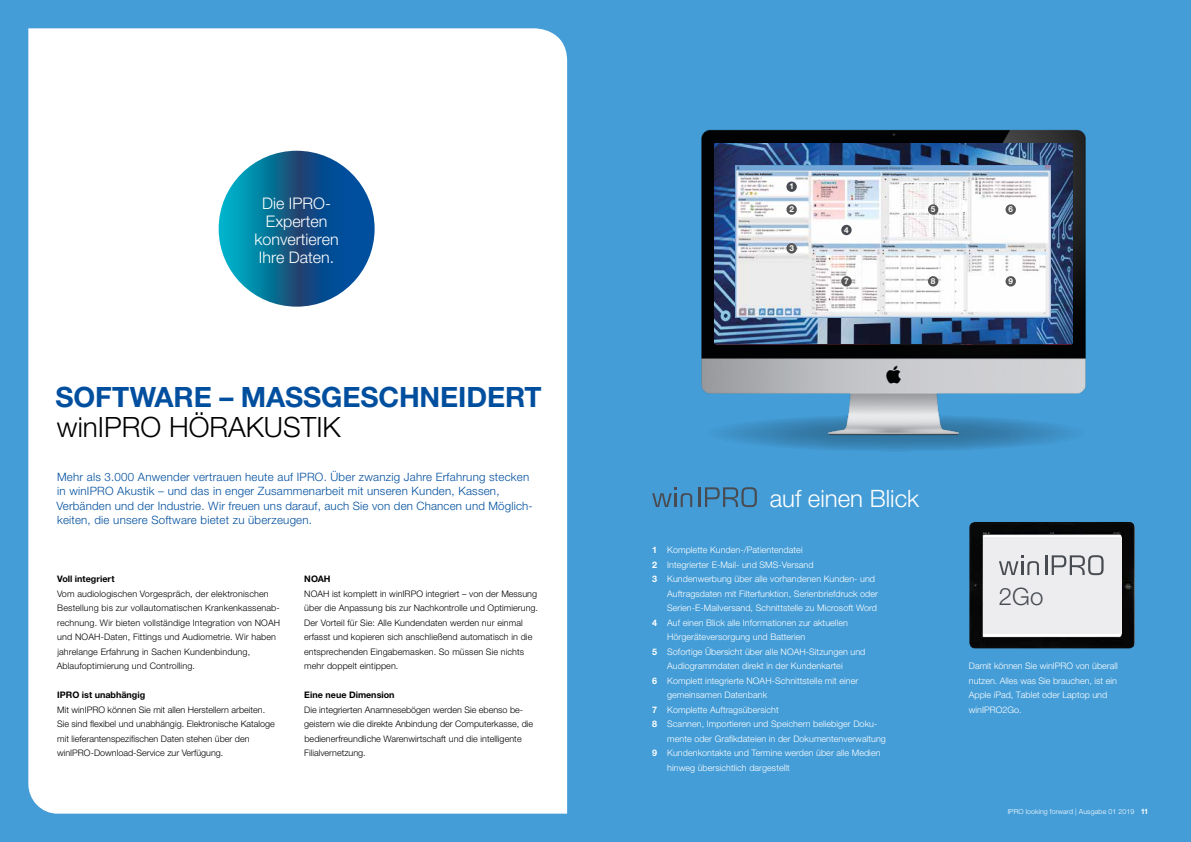
<style>
.page{position:relative;width:1191px;height:842px;background:#449dd7}
.page>*{position:absolute;margin:0;border:0;box-sizing:border-box;transform-origin:0 0}
.t1{font:700 28px "Helvetica Neue CE";letter-spacing:-.005em;color:#004f9f}
.t2{font:300 28px "Helvetica Neue CE";color:#000}
.t3{font:300 24px "Helvetica Neue CE";color:#fff}
.t4{font:300 24px "Helvetica Neue CE";color:#484c52}
.t5{font:300 16px/18px "Helvetica Neue CE";color:#fff;text-align:center}
.t6{font:300 11.5px/14.5px "Helvetica Neue CE";letter-spacing:.02em;color:#004f9f}
.t7{font:300 9px/14.5px "Helvetica Neue CE";letter-spacing:.005em;color:#000}
.t8{font:300 9px/14.5px "Helvetica Neue CE";letter-spacing:.005em;color:#fff}
.t9{font:700 9px "Helvetica Neue CE";color:#000}
.t10{font:700 8.2px "Helvetica Neue CE";color:#fff}
.t11{font:300 7px "Helvetica Neue CE";letter-spacing:.01em;color:#fff}
.s1{font-weight:700}
.s2{font-weight:700;font-size:7.5px}
</style>
<div class="page">
<div style="left:28px;top:28px;width:539px;height:786px;background:#fff"></div>
<img style="left:969px;top:522px;width:165px;height:126px">
<div style="left:983px;top:535px;width:138px;height:101px;background:#fff"></div>
<div style="left:983px;top:537px;width:138px;height:97px;background:#ededef"></div>
<hr style="left:1045px;top:555px;width:2px;height:20px;background:#484c52">
<svg style="left:1051px;top:555px;width:52px;height:20px"></svg>
<svg style="left:999px;top:555px;width:40px;height:20px"></svg>
<svg style="left:219px;top:151px;width:155px;height:156px;background:#096395"></svg>
<hr style="left:698px;top:487px;width:2px;height:20px;background:#484c52">
<svg style="left:705px;top:487px;width:52px;height:20px"></svg>
<svg style="left:652px;top:487px;width:40px;height:20px"></svg>
<svg style="left:705px;top:415px;width:382px;height:37px"></svg>
<img style="left:701px;top:129px;width:386px;height:308px">
<img style="left:715px;top:144px;width:357px;height:200px">
<img style="left:736px;top:166px;width:314px;height:151px">
<div style="left:786px;top:181px;width:11px;height:11px;background:#484c52;border-radius:50%"></div>
<div style="left:928px;top:204px;width:10px;height:11px;background:#555556;border-radius:50%"></div>
<div style="left:1005px;top:204px;width:11px;height:11px;background:#555556;border-radius:50%"></div>
<div style="left:786px;top:204px;width:11px;height:11px;background:#555556;border-radius:50%"></div>
<div style="left:786px;top:243px;width:11px;height:11px;background:#555556;border-radius:50%"></div>
<div style="left:841px;top:276px;width:10px;height:10px;background:#555556;border-radius:50%"></div>
<div style="left:928px;top:276px;width:10px;height:10px;background:#555556;border-radius:50%"></div>
<div style="left:841px;top:225px;width:10px;height:10px;background:#484c52;border-radius:50%"></div>
<div style="left:1005px;top:276px;width:11px;height:10px;background:#555556;border-radius:50%"></div>
<h3 class="t5" style="left:254px;top:194px;width:86px">Die IPRO-<br>Experten konvertieren<br>Ihre Daten.</h3>
<h1 class="t1" style="left:56px;top:379px;width:487px">SOFTWARE – MASSGESCHNEIDERT</h1>
<h1 class="t2" style="left:57px;top:410px;width:285px">winIPRO HÖRAKUSTIK</h1>
<p class="t6" style="left:57px;top:469px;width:478px">Mehr als 3.000 Anwender vertrauen heute auf IPRO. Über zwanzig Jahre Erfahrung stecken in winIPRO Akustik – und das in enger Zusammenarbeit mit unseren Kunden, Kassen, Verbänden und der Industrie. Wir freuen uns darauf, auch Sie von den Chancen und Möglich&shy;keiten, die unsere Software bietet zu überzeugen.</p>
<p class="t9" style="left:57px;top:573px;width:59px">Voll integriert</p>
<p class="t7" style="left:57px;top:586px;width:225px">Vom audiologischen Vorgespräch, der elektronischen Bestellung bis zur vollautomatischen Krankenkassenab&shy;rechnung. Wir bieten vollständige Integration von NOAH und NOAH-Daten, Fittings und Audiometrie. Wir haben jahrelange Erfahrung in Sachen Kundenbindung, Ablaufoptimierung und Controlling.</p>
<p class="t9" style="left:57px;top:689px;width:89px">IPRO ist unabhängig</p>
<p class="t7" style="left:57px;top:702px;width:219px">Mit winIPRO können Sie mit allen Herstellern arbeiten.<br>Sie sind flexibel und unabhängig. Elektronische Kataloge mit lieferantenspezifischen Daten stehen über den winIPRO-Download-Service zur Verfügung.</p>
<p class="t9" style="left:304px;top:573px;width:28px">NOAH</p>
<p class="t7" style="left:304px;top:586px;width:235px">NOAH ist komplett in winIRPO integriert – von der Messung über die Anpassung bis zur Nachkontrolle und Optimierung.<br>Der Vorteil für Sie: Alle Kundendaten werden nur einmal erfasst und kopieren sich anschließend automatisch in die entsprechenden Eingabemasken. So müssen Sie nichts mehr doppelt eintippen.</p>
<p class="t9" style="left:304px;top:689px;width:92px">Eine neue Dimension</p>
<p class="t7" style="left:304px;top:702px;width:231px">Die integrierten Anamnesebögen werden Sie ebenso be&shy;geistern wie die direkte Anbindung der Computerkasse, die bedienerfreundliche Warenwirtschaft und die intelligente Filialvernetzung.</p>
<p class="t10" style="left:789px;top:181px;width:6px">1</p>
<p class="t10" style="left:789px;top:204px;width:6px">2</p>
<p class="t10" style="left:931px;top:204px;width:6px">5</p>
<p class="t10" style="left:1008px;top:204px;width:6px">6</p>
<p class="t10" style="left:789px;top:243px;width:6px">3</p>
<p class="t10" style="left:844px;top:276px;width:6px">7</p>
<p class="t10" style="left:931px;top:276px;width:6px">8</p>
<p class="t10" style="left:844px;top:225px;width:6px">4</p>
<p class="t10" style="left:1008px;top:276px;width:6px">9</p>
<h2 class="t3" style="left:769px;top:484px;width:151px">auf einen Blick</h2>
<p class="t8" style="left:652px;top:543px;width:152px"><span class="s1">1</span> Komplette Kunden-/Patientendatei</p>
<p class="t8" style="left:652px;top:557px;width:163px"><span class="s1">2</span> Integrierter E-Mail- und SMS-Versand</p>
<p class="t8" style="left:652px;top:572px;width:224px"><span class="s1">3</span> Kundenwerbung über alle vorhandenen Kunden- und</p>
<p class="t8" style="left:667px;top:586px;width:212px">Auftragsdaten mit Filterfunktion, Serienbriefdruck oder</p>
<p class="t8" style="left:667px;top:601px;width:211px">Serien-E-Mailversand, Schnittstelle zu Microsoft Word</p>
<p class="t8" style="left:652px;top:615px;width:197px"><span class="s1">4</span> Auf einen Blick alle Informationen zur aktuellen</p>
<p class="t8" style="left:667px;top:630px;width:140px">Hörgeräteversorgung und Batterien</p>
<p class="t8" style="left:652px;top:644px;width:215px"><span class="s1">5</span> Sofortige Übersicht über alle NOAH-Sitzungen und</p>
<p class="t8" style="left:667px;top:659px;width:177px">Audiogrammdaten direkt in der Kundenkartei</p>
<p class="t8" style="left:652px;top:673px;width:208px"><span class="s1">6</span> Komplett integrierte NOAH-Schnittstelle mit einer</p>
<p class="t8" style="left:667px;top:688px;width:101px">gemeinsamen Datenbank</p>
<p class="t8" style="left:652px;top:702px;width:128px"><span class="s1">7</span> Komplette Auftragsübersicht</p>
<p class="t8" style="left:652px;top:717px;width:227px"><span class="s1">8</span> Scannen, Importieren und Speichern beliebiger Doku-</p>
<p class="t8" style="left:667px;top:731px;width:220px">mente oder Grafikdateien in der Dokumentenverwaltung</p>
<p class="t8" style="left:652px;top:746px;width:230px"><span class="s1">9</span> Kundenkontakte und Termine werden über alle Medien</p>
<p class="t8" style="left:667px;top:760px;width:124px">hinweg übersichtlich dargestellt</p>
<h2 class="t4" style="left:999px;top:582px;width:46px">2Go</h2>
<p class="t8" style="left:969px;top:659px;width:150px">Damit können Sie winIPRO von überall nutzen. Alles was Sie brauchen, ist ein<br>Apple iPad, Tablet oder Laptop und winIPRO2Go.</p>
<p class="t11" style="left:1007px;top:807px;width:142px">IPRO looking forward | Ausgabe 01 2019 <span class="s2">11</span></p>
</div>
